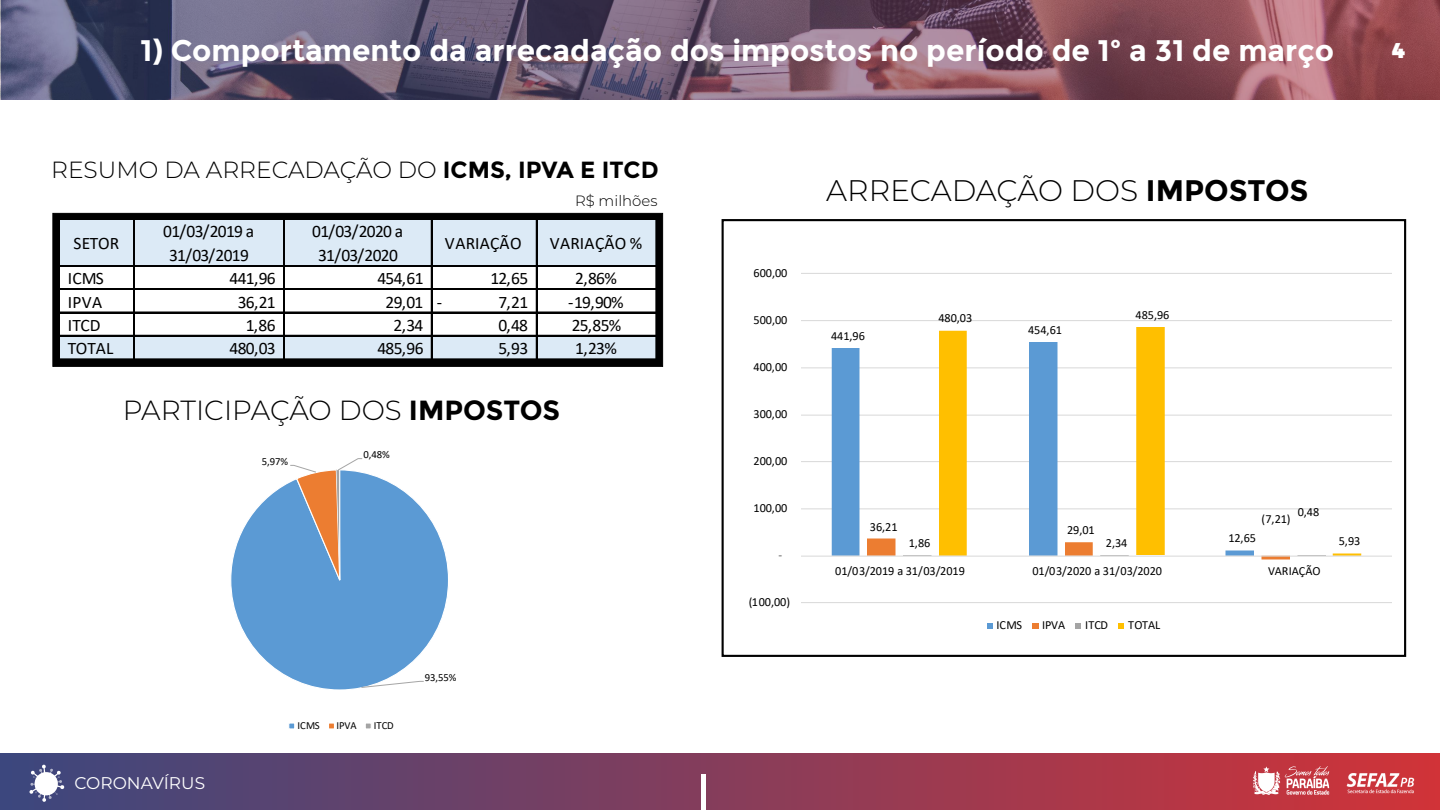
<style>
.page{position:relative;width:1440px;height:810px;background:#fff}
.page>*{position:absolute;margin:0;border:0;box-sizing:border-box;transform-origin:0 0}
.t1{font:700 29.78px "Montserrat";color:#fff}
.t2{font:300 29.78px "Montserrat";color:#000}
.t3{font:300 27.67px "Montserrat";color:#000}
.t4{font:300 23.4px "Montserrat";color:#000}
.t5{font:900 21.23px "Montserrat";color:#fff}
.t6{font:17.55px/23.4px "Calibri";letter-spacing:-.04em;color:#000;text-align:center}
.t7{font:17.55px "Calibri";letter-spacing:.02em;color:#000}
.t8{font:16.95px "Montserrat";color:#fff}
.t9{font:300 14.85px "Montserrat";color:#000}
.t10{font:12.38px "Calibri";letter-spacing:-.005em;color:#000}
.t11{font:12.38px "Calibri";color:#595959}
.t12{font:10.8px "Calibri";letter-spacing:-.005em;color:#000}
.s1{color:#fcfcfc}
.s2{font-weight:700}
</style>
<div class="page">
<div style="left:722px;top:219px;width:684px;height:438px;border:2px solid #000"></div>
<hr style="left:801px;top:273px;width:591px;height:1px;background:#d8d8d8">
<hr style="left:801px;top:320px;width:591px;height:1px;background:#d8d8d8">
<hr style="left:801px;top:368px;width:591px;height:1px;background:#d8d8d8">
<hr style="left:801px;top:415px;width:591px;height:1px;background:#d8d8d8">
<hr style="left:801px;top:461px;width:591px;height:1px;background:#d8d8d8">
<hr style="left:801px;top:509px;width:591px;height:1px;background:#d8d8d8">
<hr style="left:801px;top:602px;width:591px;height:1px;background:#d8d8d8">
<svg style="left:832px;top:348px;width:107px;height:208px"></svg>
<svg style="left:867px;top:538px;width:423px;height:22px"></svg>
<svg style="left:939px;top:327px;width:422px;height:229px"></svg>
<hr style="left:801px;top:556px;width:591px;height:1px;background:#d8d8d8">
<svg style="left:987px;top:623px;width:6px;height:6px"></svg>
<div style="left:1032px;top:623px;width:7px;height:6px;background:#ec7d31"></div>
<svg style="left:1076px;top:623px;width:5px;height:6px"></svg>
<svg style="left:1118px;top:623px;width:6px;height:6px"></svg>
<div style="left:52px;top:213px;width:611px;height:154px;background:#000;border:1px solid #000"></div>
<svg style="left:231px;top:482px;width:217px;height:208px"></svg>
<svg style="left:290px;top:458px;width:134px;height:230px;background:#7ba5ce"></svg>
<div style="left:288px;top:722px;width:7px;height:8px;background:#5b9ad4;border:1px solid #fff"></div>
<div style="left:328px;top:722px;width:7px;height:8px;background:#ec7d31;border:1px solid #fff"></div>
<div style="left:365px;top:722px;width:7px;height:8px;background:#a4a4a4;border:1px solid #fff"></div>
<svg style="left:60px;top:220px;width:596px;height:139px;background:#d8dfe4"></svg>
<svg style="left:2px;top:1px;width:1438px;height:99px;background:#73566b"></svg>
<div style="left:0;top:753px;width:1440px;height:57px;background:linear-gradient(to right,#3b477e,#d13338)"></div>
<div style="left:701px;top:774px;width:5px;height:36px;background:#fff"></div>
<img style="left:1252px;top:764px;width:78px;height:33px">
<img style="left:1345px;top:770px;width:71px;height:26px">
<svg style="left:29px;top:765px;width:35px;height:37px"></svg>
<h1 class="t1" style="left:140px;top:33px;width:1195px">1) Comportamento da arrecadação dos impostos no período de 1<span class="s1">º</span> a 31 de março</h1>
<h3 class="t5" style="left:1393px;top:33px;width:15px">4</h3>
<h3 class="t4" style="left:51px;top:154px;width:609px">RESUMO DA ARRECADAÇÃO DO <span class="s2">ICMS, IPVA E ITCD</span></h3>
<p class="t9" style="left:575px;top:190px;width:84px">R$ milhões</p>
<h3 class="t6" style="left:74px;top:231px;width:47px">SETOR</h3>
<h3 class="t6" style="left:163px;top:219px;width:93px">01/03/2019 a<br>31/03/2019</h3>
<h3 class="t6" style="left:312px;top:219px;width:93px">01/03/2020 a<br>31/03/2020</h3>
<h3 class="t7" style="left:445px;top:231px;width:78px">VARIAÇÃO</h3>
<h3 class="t7" style="left:550px;top:231px;width:94px">VARIAÇÃO %</h3>
<h3 class="t6" style="left:68px;top:266px;width:37px">ICMS</h3>
<h3 class="t6" style="left:230px;top:266px;width:48px">441,96</h3>
<h3 class="t6" style="left:377px;top:266px;width:48px">454,61</h3>
<h3 class="t6" style="left:490px;top:266px;width:39px">12,65</h3>
<h3 class="t6" style="left:575px;top:266px;width:43px">2,86%</h3>
<h3 class="t6" style="left:68px;top:290px;width:36px">IPVA</h3>
<h3 class="t6" style="left:238px;top:290px;width:39px">36,21</h3>
<h3 class="t6" style="left:386px;top:290px;width:58px">29,01 -</h3>
<h3 class="t6" style="left:498px;top:290px;width:31px">7,21</h3>
<h3 class="t6" style="left:568px;top:290px;width:57px">-19,90%</h3>
<h3 class="t6" style="left:68px;top:313px;width:34px">ITCD</h3>
<h3 class="t6" style="left:246px;top:313px;width:31px">1,86</h3>
<h3 class="t6" style="left:394px;top:313px;width:31px">2,34</h3>
<h3 class="t6" style="left:498px;top:313px;width:31px">0,48</h3>
<h3 class="t6" style="left:572px;top:313px;width:51px">25,85%</h3>
<h3 class="t6" style="left:68px;top:336px;width:47px">TOTAL</h3>
<h3 class="t6" style="left:230px;top:336px;width:48px">480,03</h3>
<h3 class="t6" style="left:377px;top:336px;width:48px">485,96</h3>
<h3 class="t6" style="left:498px;top:336px;width:31px">5,93</h3>
<h3 class="t6" style="left:575px;top:336px;width:43px">1,23%</h3>
<h2 class="t3" style="left:123px;top:391px;width:439px">PARTICIPAÇÃO DOS <span class="s2">IMPOSTOS</span></h2>
<p class="t12" style="left:262px;top:454px;width:28px">5,97%</p>
<p class="t12" style="left:363px;top:447px;width:28px">0,48%</p>
<h3 class="t8" style="left:74px;top:771px;width:132px">CORONAVÍRUS</h3>
<p class="t12" style="left:297px;top:718px;width:24px">ICMS</p>
<p class="t12" style="left:337px;top:718px;width:22px">IPVA</p>
<p class="t12" style="left:374px;top:718px;width:21px">ITCD</p>
<p class="t12" style="left:425px;top:670px;width:33px">93,55%</p>
<p class="t10" style="left:754px;top:264px;width:35px">600,00</p>
<p class="t10" style="left:754px;top:311px;width:35px">500,00</p>
<p class="t10" style="left:754px;top:358px;width:35px">400,00</p>
<p class="t10" style="left:754px;top:405px;width:35px">300,00</p>
<p class="t10" style="left:754px;top:452px;width:35px">200,00</p>
<p class="t10" style="left:754px;top:499px;width:35px">100,00</p>
<p class="t11" style="left:778px;top:546px;width:5px">-</p>
<p class="t10" style="left:749px;top:594px;width:43px">(100,00)</p>
<h1 class="t2" style="left:826px;top:170px;width:484px">ARRECADAÇÃO DOS <span class="s2">IMPOSTOS</span></h1>
<p class="t10" style="left:831px;top:327px;width:35px">441,96</p>
<p class="t10" style="left:938px;top:309px;width:35px">480,03</p>
<p class="t10" style="left:1136px;top:307px;width:35px">485,96</p>
<p class="t10" style="left:1028px;top:321px;width:35px">454,61</p>
<p class="t10" style="left:870px;top:518px;width:29px">36,21</p>
<p class="t10" style="left:1067px;top:521px;width:29px">29,01</p>
<p class="t10" style="left:909px;top:534px;width:23px">1,86</p>
<p class="t10" style="left:1106px;top:534px;width:23px">2,34</p>
<p class="t10" style="left:1262px;top:510px;width:31px">(7,21)</p>
<p class="t10" style="left:1228px;top:529px;width:29px">12,65</p>
<p class="t10" style="left:1298px;top:503px;width:23px">0,48</p>
<p class="t10" style="left:835px;top:563px;width:131px">01/03/2019 a 31/03/2019</p>
<p class="t10" style="left:1032px;top:563px;width:131px">01/03/2020 a 31/03/2020</p>
<p class="t10" style="left:1268px;top:563px;width:54px">VARIAÇÃO</p>
<p class="t10" style="left:997px;top:617px;width:27px">ICMS</p>
<p class="t10" style="left:1042px;top:617px;width:25px">IPVA</p>
<p class="t10" style="left:1085px;top:617px;width:24px">ITCD</p>
<p class="t10" style="left:1128px;top:617px;width:33px">TOTAL</p>
<p class="t10" style="left:1339px;top:532px;width:23px">5,93</p>
</div>
